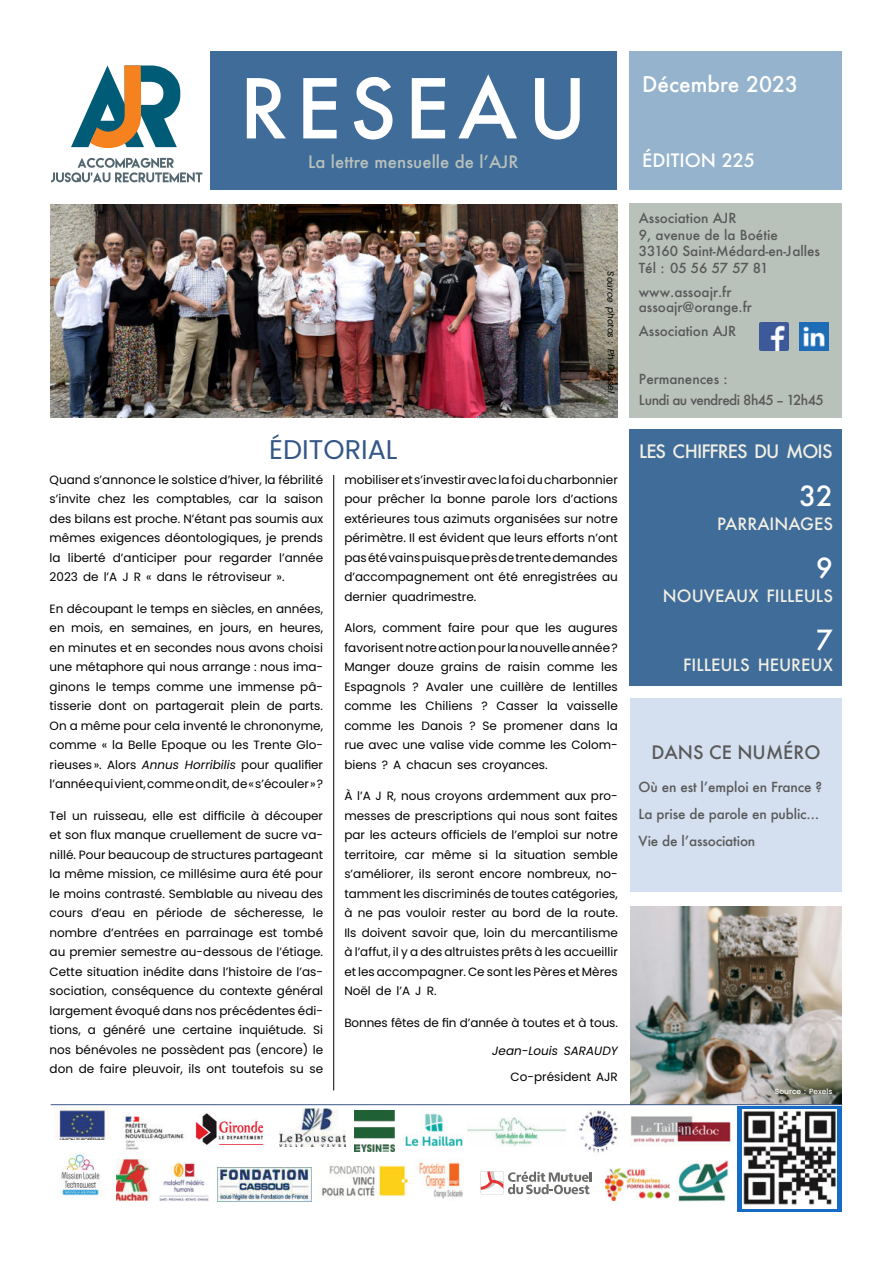
<style>
.page{position:relative;width:893px;height:1263px;background:#fff}
.page>*{position:absolute;margin:0;border:0;box-sizing:border-box;transform-origin:0 0}
.t1{font:500 80.1px "Futura";letter-spacing:.105em;color:#fff}
.t2{font:27px "Poppins";color:#355787}
.t3{font:500 27px "Futura";color:#fff}
.t4{font:500 21px "Futura";color:#fff}
.t5{font:500 18px "Futura";letter-spacing:-.05em;color:#f1efe3}
.t6{font:500 18px "Futura";color:#595959}
.t7{font:500 18px "Futura";color:#fff}
.t8{font:500 16.65px "Futura";letter-spacing:.005em;color:#b9c1bb}
.t9{font:500 16.5px "Futura";color:#f1efe3}
.t10{font:500 13.5px/16.5px "Futura";color:#595959}
.t11{font:500 13.5px/20.7px "Futura";letter-spacing:-.035em;color:#595959}
.t12{font:12px/19.5px "Poppins";color:#000;text-align:justify}
.t13{font:italic 12px "Poppins";color:#000}
.t14{font:italic 9px "Poppins";letter-spacing:-.01em;color:#000}
.t15{font:500 7.5px "Poppins";color:#fff}
.s1{font-style:italic}
</style>
<div class="page">
<img style="left:630px;top:907px;width:211px;height:197px">
<img style="left:578px;top:1108px;width:40px;height:45px">
<img style="left:54px;top:1107px;width:55px;height:33px">
<img style="left:279px;top:1108px;width:66px;height:38px">
<img style="left:402px;top:1113px;width:61px;height:34px">
<img style="left:630px;top:1116px;width:101px;height:28px">
<div style="left:630px;top:203px;width:212px;height:214px;background:#b9c1bb"></div>
<img style="left:354px;top:1111px;width:41px;height:40px">
<img style="left:217px;top:1168px;width:94px;height:33px">
<img style="left:116px;top:1159px;width:33px;height:41px">
<img style="left:677px;top:1160px;width:51px;height:41px">
<img style="left:322px;top:1165px;width:90px;height:32px">
<img style="left:468px;top:1118px;width:98px;height:28px">
<img style="left:418px;top:1159px;width:45px;height:40px">
<img style="left:195px;top:1113px;width:70px;height:33px">
<img style="left:123px;top:1112px;width:61px;height:38px">
<img style="left:159px;top:1162px;width:50px;height:39px">
<svg style="left:71px;top:65px;width:109px;height:83px"></svg>
<svg style="left:51px;top:158px;width:151px;height:24px"></svg>
<div style="left:629px;top:51px;width:213px;height:139px;background:#95b3cd"></div>
<div style="left:210px;top:51px;width:407px;height:139px;background:#406c9a"></div>
<div style="left:630px;top:429px;width:212px;height:256px;background:#406c9a"></div>
<div style="left:630px;top:698px;width:212px;height:194px;background:#d4dfef"></div>
<hr style="left:51px;top:1104px;width:791px;height:1px;background:#3b5887">
<img style="left:61px;top:1153px;width:40px;height:45px">
<img style="left:606px;top:1168px;width:64px;height:32px">
<svg style="left:480px;top:1171px;width:112px;height:23px"></svg>
<img style="left:760px;top:322px;width:28px;height:29px">
<img style="left:800px;top:322px;width:28px;height:29px">
<div style="left:737px;top:1106px;width:105px;height:106px;background:#166bc5"></div>
<img style="left:742px;top:1110px;width:95px;height:98px">
<hr style="left:333px;top:475px;width:1px;height:615px;background:#000">
<img style="left:51px;top:204px;width:567px;height:213px">
<h1 class="t1" style="left:240px;top:54px;width:349px">RESEAU</h1>
<h3 class="t8" style="left:308px;top:151px;width:212px">La lettre mensuelle de lʼAJR</h3>
<p class="t14" style="left:616px;top:271px;width:123px;rotate:90deg">Source photos : Ph Dussel</p>
<h3 class="t4" style="left:642px;top:69px;width:157px">Décembre 2023</h3>
<h3 class="t7" style="left:642px;top:147px;width:114px">ÉDITION 225</h3>
<p class="t10" style="left:639px;top:210px;width:183px">Association AJR<br>9, avenue de la Boétie<br>33160 Saint-Médard-en-Jalles<br>Tél : 05 56 57 57 81</p>
<p class="t10" style="left:639px;top:284px;width:115px;line-height:15px">www.assoajr.fr assoajr@orange.fr</p>
<p class="t10" style="left:639px;top:322px;width:99px">Association AJR</p>
<p class="t11" style="left:639px;top:368px;width:187px">Permanences :<br>Lundi au vendredi 8h45 – 12h45</p>
<h2 class="t2" style="left:269px;top:434px;width:130px">ÉDITORIAL</h2>
<h3 class="t5" style="left:639px;top:439px;width:195px">LES CHIFFRES DU MOIS</h3>
<h2 class="t3" style="left:800px;top:478px;width:35px">32</h2>
<h3 class="t9" style="left:717px;top:513px;width:117px">PARRAINAGES</h3>
<h2 class="t3" style="left:816px;top:550px;width:18px">9</h2>
<h3 class="t9" style="left:663px;top:585px;width:172px">NOUVEAUX FILLEULS</h3>
<h2 class="t3" style="left:816px;top:622px;width:18px">7</h2>
<h3 class="t9" style="left:683px;top:654px;width:151px">FILLEULS HEUREUX</h3>
<p class="t12" style="left:50px;top:470px;width:275px">Quand s’annonce le solstice d’hiver, la fébrilité s’invite chez les comptables, car la saison des bilans est proche. N’étant pas soumis aux mêmes exigences déontologiques, je prends la liberté d’anticiper pour regarder l’année 2023 de l’A J R « dans le rétroviseur ».</p>
<p class="t12" style="left:50px;top:599px;width:275px">En découpant le temps en siècles, en années, en mois, en semaines, en jours, en heures, en minutes et en secondes nous avons choisi une métaphore qui nous arrange : nous ima&shy;ginons le temps comme une immense pâ&shy;tisserie dont on partagerait plein de parts.<br>On a même pour cela inventé le chrononyme, comme « la Belle Epoque ou les Trente Glo&shy;rieuses». Alors <span class="s1">Annus Horribilis</span> pour qualifier l’année qui vient, comme on dit, de «s’écouler»?</p>
<p class="t12" style="left:50px;top:806px;width:275px">Tel un ruisseau, elle est difficile à découper et son flux manque cruellement de sucre va&shy;nillé. Pour beaucoup de structures partageant la même mission, ce millésime aura été pour le moins contrasté. Semblable au niveau des cours d’eau en période de sécheresse, le nombre d’entrées en parrainage est tombé au premier semestre au-dessous de l’étiage.<br>Cette situation inédite dans l’histoire de l’as&shy;sociation, conséquence du contexte général largement évoqué dans nos précédentes édi&shy;tions, a généré une certaine inquiétude. Si nos bénévoles ne possèdent pas (encore) le don de faire pleuvoir, ils ont toutefois su se</p>
<p class="t12" style="left:344px;top:470px;width:275px">mobiliser et s’investir avec la foi du charbonnier pour prêcher la bonne parole lors d’actions extérieures tous azimuts organisées sur notre périmètre. Il est évident que leurs efforts n’ont pas été vains puisque près de trente demandes d’accompagnement ont été enregistrées au dernier quadrimestre.</p>
<p class="t12" style="left:344px;top:618px;width:275px">Alors, comment faire pour que les augures favorisent notre action pour la nouvelle année?<br>Manger douze grains de raisin comme les Espagnols ? Avaler une cuillère de lentilles comme les Chiliens ? Casser la vaisselle comme les Danois ? Se promener dans la rue avec une valise vide comme les Colom&shy;biens ? A chacun ses croyances.</p>
<p class="t12" style="left:344px;top:786px;width:275px">À l’A J R, nous croyons ardemment aux pro&shy;messes de prescriptions qui nous sont faites par les acteurs officiels de l’emploi sur notre territoire, car même si la situation semble s’améliorer, ils seront encore nombreux, no&shy;tamment les discriminés de toutes catégories, à ne pas vouloir rester au bord de la route.<br>Ils doivent savoir que, loin du mercantilisme à l’affut, il y a des altruistes prêts à les accueillir et les accompagner. Ce sont les Pères et Mères Noël de l’A J R.</p>
<p class="t12" style="left:344px;top:1013px;width:275px">Bonnes fêtes de fin d’année à toutes et à tous.</p>
<p class="t13" style="left:492px;top:1044px;width:127px">Jean-Louis SARAUDY</p>
<p class="t12" style="left:511px;top:1067px;width:109px">Co-président AJR</p>
<h3 class="t6" style="left:651px;top:740px;width:171px">DANS CE NUMÉRO</h3>
<p class="t10" style="left:639px;top:774px;width:185px;line-height:27px">Où en est lʼemploi en France ?<br>La prise de parole en public…<br>Vie de lʼassociation</p>
<p class="t15" style="left:775px;top:1087px;width:59px">Source : Pexels</p>
</div>
